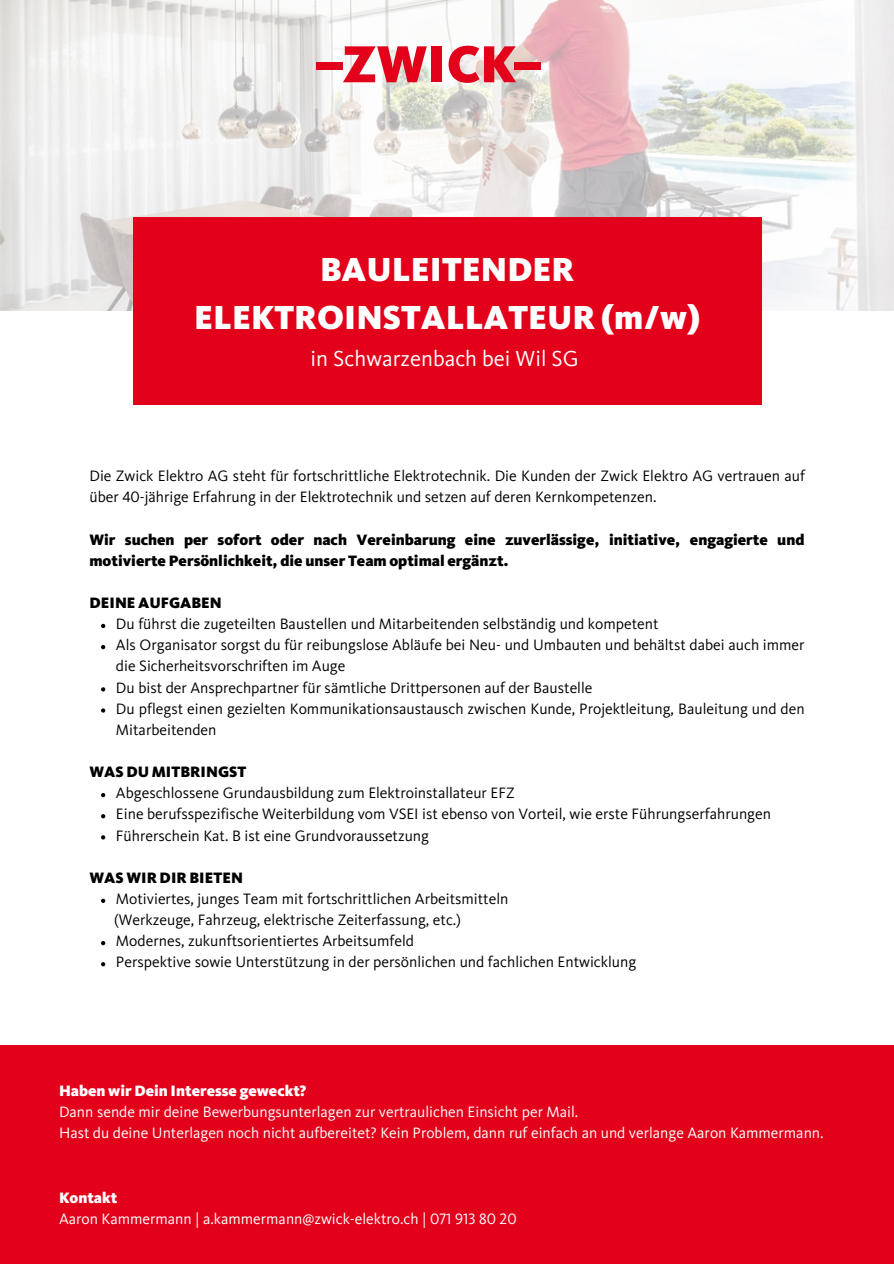
<style>
.page{position:relative;width:894px;height:1264px;background:#fff}
.page>*{position:absolute;margin:0;border:0;box-sizing:border-box;transform-origin:0 0}
.t1{font:54px "Kievit Black Zwick";color:#e2001a}
.t2{font:34.5px/47.2px "Kievit Black Zwick";color:#fff;text-align:center}
.t3{font:22.5px "Kievit Regular Zwick";color:#fff}
.t4{font:15.6px/21.1px "Kievit Regular Zwick";color:#000}
.t5{font:15.6px/21.5px "Kievit Regular Zwick";color:#fff}
.t6{font:15.6px/21.1px "Kievit Black Zwick";color:#000}
.t7{font:15.6px "Kievit Black Zwick";color:#fff}
</style>
<div class="page">
<div style="left:0;top:1044px;width:893px;height:219px;background:#e2001a"></div>
<img style="left:0;top:0;width:893px;height:311px">
<div style="left:133px;top:217px;width:628px;height:188px;background:#e2001a"></div>
<div style="left:316px;top:62px;width:26px;height:7px;background:#e2001a"></div>
<div style="left:514px;top:62px;width:26px;height:7px;background:#e2001a"></div>
<svg style="left:101px;top:624px;width:4px;height:4px"></svg>
<svg style="left:101px;top:645px;width:4px;height:4px"></svg>
<svg style="left:101px;top:687px;width:4px;height:4px"></svg>
<svg style="left:101px;top:708px;width:4px;height:4px"></svg>
<svg style="left:101px;top:793px;width:4px;height:4px"></svg>
<svg style="left:101px;top:814px;width:4px;height:4px"></svg>
<svg style="left:101px;top:835px;width:4px;height:4px"></svg>
<svg style="left:101px;top:898px;width:4px;height:4px"></svg>
<svg style="left:101px;top:941px;width:4px;height:4px"></svg>
<svg style="left:101px;top:962px;width:4px;height:4px"></svg>
<h1 class="t1" style="left:343px;top:41px;width:174px">ZWICK</h1>
<h2 class="t2" style="left:194px;top:249px;width:507px">BAULEITENDER<br>ELEKTROINSTALLATEUR (m/w)</h2>
<h3 class="t3" style="left:310px;top:348px;width:269px">in Schwarzenbach bei Wil SG</h3>
<p class="t4" style="left:89px;top:466px;width:716px">Die Zwick Elektro AG steht für fortschrittliche Elektrotechnik. Die Kunden der Zwick Elektro AG vertrauen auf über 40-jährige Erfahrung in der Elektrotechnik und setzen auf deren Kernkompetenzen.</p>
<p class="t6" style="left:89px;top:530px;width:716px">Wir suchen per sofort oder nach Vereinbarung eine zuverlässige, initiative, engagierte und motivierte Persönlichkeit, die unser Team optimal ergänzt.</p>
<p class="t6" style="left:89px;top:593px;width:134px">DEINE AUFGABEN</p>
<p class="t4" style="left:116px;top:614px;width:690px">Du führst die zugeteilten Baustellen und Mitarbeitenden selbständig und kompetent<br>Als Organisator sorgst du für reibungslose Abläufe bei Neu- und Umbauten und behältst dabei auch immer die Sicherheitsvorschriften im Auge<br>Du bist der Ansprechpartner für sämtliche Drittpersonen auf der Baustelle<br>Du pflegst einen gezielten Kommunikationsaustausch zwischen Kunde, Projektleitung, Bauleitung und den Mitarbeitenden</p>
<p class="t6" style="left:89px;top:762px;width:158px">WAS DU MITBRINGST</p>
<p class="t4" style="left:116px;top:783px;width:656px">Abgeschlossene Grundausbildung zum Elektroinstallateur EFZ<br>Eine berufsspezifische Weiterbildung vom VSEI ist ebenso von Vorteil, wie erste Führungserfahrungen<br>Führerschein Kat. B ist eine Grundvoraussetzung</p>
<p class="t6" style="left:89px;top:868px;width:155px">WAS WIR DIR BIETEN</p>
<p class="t4" style="left:114px;top:910px;width:348px">(Werkzeuge, Fahrzeug, elektrische Zeiterfassung, etc.)</p>
<p class="t4" style="left:116px;top:889px;width:394px">Motiviertes, junges Team mit fortschrittlichen Arbeitsmitteln</p>
<p class="t4" style="left:116px;top:931px;width:521px">Modernes, zukunftsorientiertes Arbeitsumfeld<br>Perspektive sowie Unterstützung in der persönlichen und fachlichen Entwicklung</p>
<p class="t7" style="left:59px;top:1083px;width:249px">Haben wir Dein Interesse geweckt?</p>
<p class="t5" style="left:59px;top:1102px;width:765px">Dann sende mir deine Bewerbungsunterlagen zur vertraulichen Einsicht per Mail.<br>Hast du deine Unterlagen noch nicht aufbereitet? Kein Problem, dann ruf einfach an und verlange Aaron Kammermann.</p>
<p class="t7" style="left:59px;top:1190px;width:60px">Kontakt</p>
<p class="t5" style="left:59px;top:1209px;width:459px">Aaron Kammermann | a.kammermann@zwick-elektro.ch | 071 913 80 20</p>
</div>
